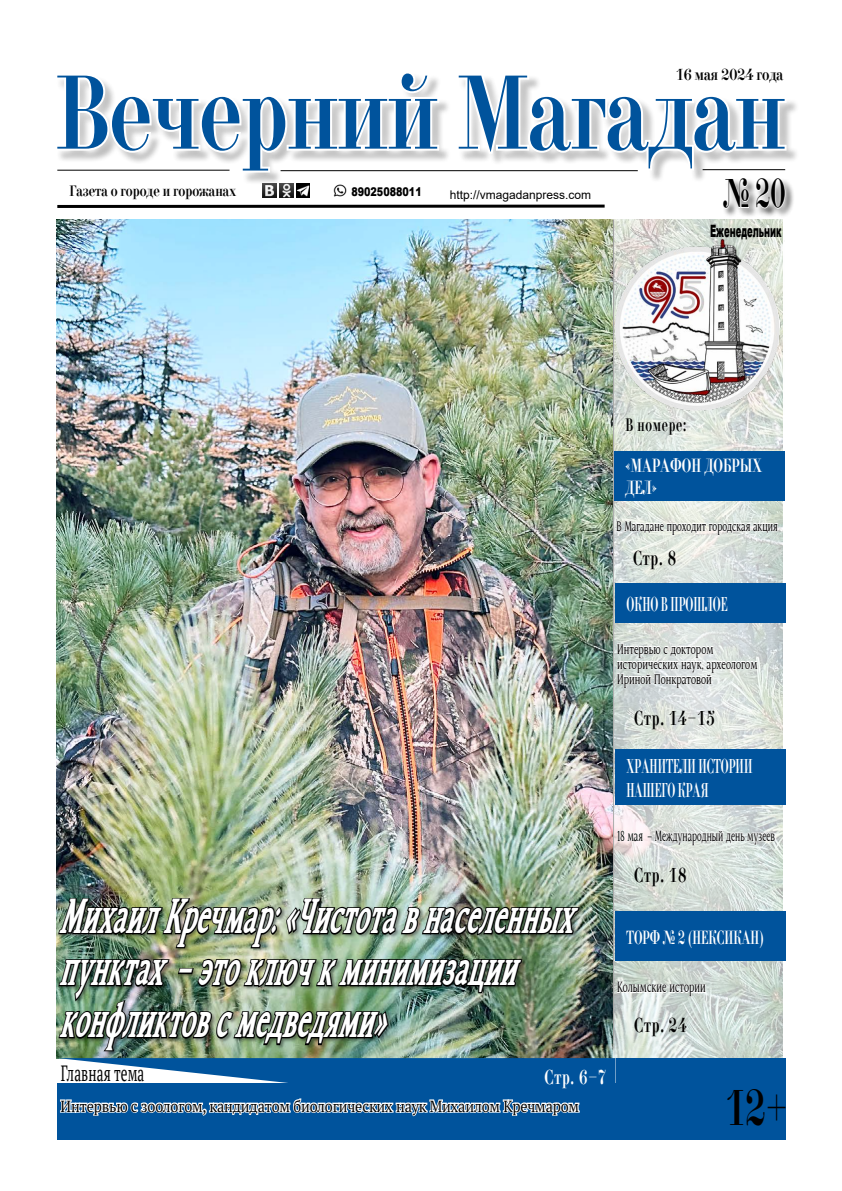
<style>
.page{position:relative;width:842px;height:1191px;background:#fff}
.page>*{position:absolute;margin:0;border:0;box-sizing:border-box;transform-origin:0 0}
.t1{font:104.3px "Didona C";color:#00539c;scale:.8 1}
.t2{font:italic 700 50px/52px "Kundera";color:#fff;scale:.52 1}
.t3{font:50px "Didona C";color:#000;scale:.68 1}
.t4{font:40px "Didona C";color:#000;scale:.63 1}
.t5{font:22px "PT Serif";letter-spacing:.01em;color:#000;scale:.61 1}
.t6{font:20px "Didona C";letter-spacing:.06em;color:#000;scale:.7 1}
.t7{font:20px/24px "Didona C";letter-spacing:.13em;color:#fff;scale:.55 1}
.t8{font:20px "Didona C";color:#fff;scale:.55 1}
.t9{font:20px "Didona C";letter-spacing:.07em;color:#fff;scale:.7 1}
.t10{font:19px/22px "Didona C";letter-spacing:.07em;color:#fff;scale:.7 1}
.t11{font:19px "Didona C";letter-spacing:.035em;color:#fff;scale:.62 1}
.t12{font:18px "Didona C";letter-spacing:.06em;color:#000;scale:.67 1}
.t13{font:900 17px "Arial";color:#000;scale:.5 1}
.t14{font:16px "PT Serif";letter-spacing:-.01em;color:#000;scale:.9 1}
.t15{font:15.9px "Didona C";color:#000;scale:.84 1}
.t16{font:15px "Kundera";color:#000;scale:.6 1}
.t17{font:15px "Didona C";color:#000;scale:.84 1}
.t18{font:15px "Kundera";color:#000;scale:.65 1}
.t19{font:14px/15px "Kundera";color:#000;scale:.7 1}
.t20{font:14px "Kundera";color:#000;scale:.66 1}
.t21{font:12px "Arial";color:#000}
.t22{font:900 12px "Arial";color:#000;scale:.8 1}
</style>
<div class="page">
<img style="left:57px;top:220px;width:556px;height:838px">
<svg style="left:613px;top:219px;width:173px;height:864px;background:#d6ddd9"></svg>
<div style="left:616px;top:1058px;width:170px;height:81px;background:#00539c"></div>
<img style="left:609px;top:236px;width:176px;height:179px">
<svg style="left:57px;top:204px;width:548px;height:4px;background:#313131"></svg>
<img style="left:263px;top:185px;width:14px;height:12px">
<img style="left:280px;top:185px;width:14px;height:12px">
<img style="left:331px;top:182px;width:17px;height:17px;border-radius:9px">
<div style="left:42px;top:59px;width:757px;height:126px;background:#fff"></div>
<svg style="left:57px;top:76px;width:384px;height:98px"></svg>
<svg style="left:455px;top:78px;width:333px;height:94px"></svg>
<hr style="left:57px;top:170px;width:173px;height:1px;background:#000">
<hr style="left:281px;top:170px;width:357px;height:1px;background:#000">
<hr style="left:703px;top:169px;width:82px;height:1px;background:#000">
<div style="left:671px;top:63px;width:118px;height:26px;background:#fff"></div>
<div style="left:64px;top:179px;width:178px;height:26px;background:#fff"></div>
<div style="left:57px;top:1083px;width:561px;height:56px;background:#00539c"></div>
<div style="left:722px;top:177px;width:73px;height:40px;background:#000;opacity:.75"></div>
<div style="left:716px;top:172px;width:75px;height:42px;background:#fff;opacity:.75"></div>
<svg style="left:723px;top:178px;width:26px;height:31px"></svg>
<svg style="left:756px;top:178px;width:29px;height:31px"></svg>
<div style="left:615px;top:911px;width:171px;height:50px;background:#00539c"></div>
<div style="left:614px;top:451px;width:170px;height:49px;background:#00539c"></div>
<div style="left:615px;top:583px;width:170px;height:40px;background:#00539c"></div>
<div style="left:615px;top:749px;width:170px;height:56px;background:#00539c"></div>
<img style="left:297px;top:183px;width:13px;height:14px">
<svg style="left:617px;top:824px;width:159px;height:26px"></svg>
<div style="left:58px;top:897px;width:526px;height:158px;background:#000;opacity:.4"></div>
<img style="left:57px;top:889px;width:524px;height:163px">
<svg style="left:616px;top:979px;width:91px;height:18px"></svg>
<svg style="left:616px;top:641px;width:142px;height:47px"></svg>
<svg style="left:58px;top:1058px;width:557px;height:59px"></svg>
<svg style="left:616px;top:516px;width:163px;height:20px"></svg>
<p class="t15" style="left:676px;top:66px;width:130px">16 мая 2024 года</p>
<h1 class="t1" style="left:56px;top:58px;width:913px">Вечерний Магадан</h1>
<p class="t17" style="left:69px;top:183px;width:200px">Газета о городе и горожанах</p>
<p class="t22" style="left:351px;top:183px;width:90px">89025088011</p>
<p class="t21" style="left:450px;top:186px;width:143px">http://vmagadanpress.com</p>
<p class="t4" style="left:723px;top:173px;width:101px">№ 20</p>
<p class="t13" style="left:710px;top:219px;width:145px">Еженедельник</p>
<p class="t12" style="left:625px;top:415px;width:92px">В номере:</p>
<p class="t10" style="left:625px;top:455px;width:193px">«Марафон добрых дел»</p>
<p class="t20" style="left:616px;top:518px;width:246px">В Магадане проходит городская акция</p>
<p class="t6" style="left:633px;top:547px;width:63px">Стр. 8</p>
<p class="t8" style="left:626px;top:593px;width:183px">Окно в прошлое</p>
<p class="t19" style="left:617px;top:641px;width:202px">Интервью с доктором исторических наук, археологом<br>Ириной Понкратовой</p>
<p class="t6" style="left:634px;top:707px;width:117px">Стр. 14–15</p>
<p class="t7" style="left:626px;top:754px;width:227px">Хранители истории нашего края</p>
<p class="t2" style="left:59px;top:891px;width:1019px">МихаилКречмар:«Чистотавнаселенных пунктах –этоключкминимизации конфликтовсмедведями»</p>
<p class="t5" style="left:61px;top:1058px;width:138px">Главная тема</p>
<p class="t9" style="left:544px;top:1066px;width:90px">Стр. 6–7</p>
<p class="t14" style="left:61px;top:1095px;width:578px">Интервью с зоологом, кандидатом биологических наук Михаилом Кречмаром</p>
<p class="t16" style="left:617px;top:827px;width:265px">18 мая – Международный день музеев</p>
<p class="t6" style="left:634px;top:864px;width:76px">Стр. 18</p>
<p class="t11" style="left:626px;top:927px;width:223px">Торф № 2 (Нексикан)</p>
<p class="t18" style="left:617px;top:978px;width:138px">Колымские истории</p>
<p class="t6" style="left:634px;top:1014px;width:76px">Стр. 24</p>
<p class="t3" style="left:725px;top:1081px;width:94px">12+</p>
</div>
